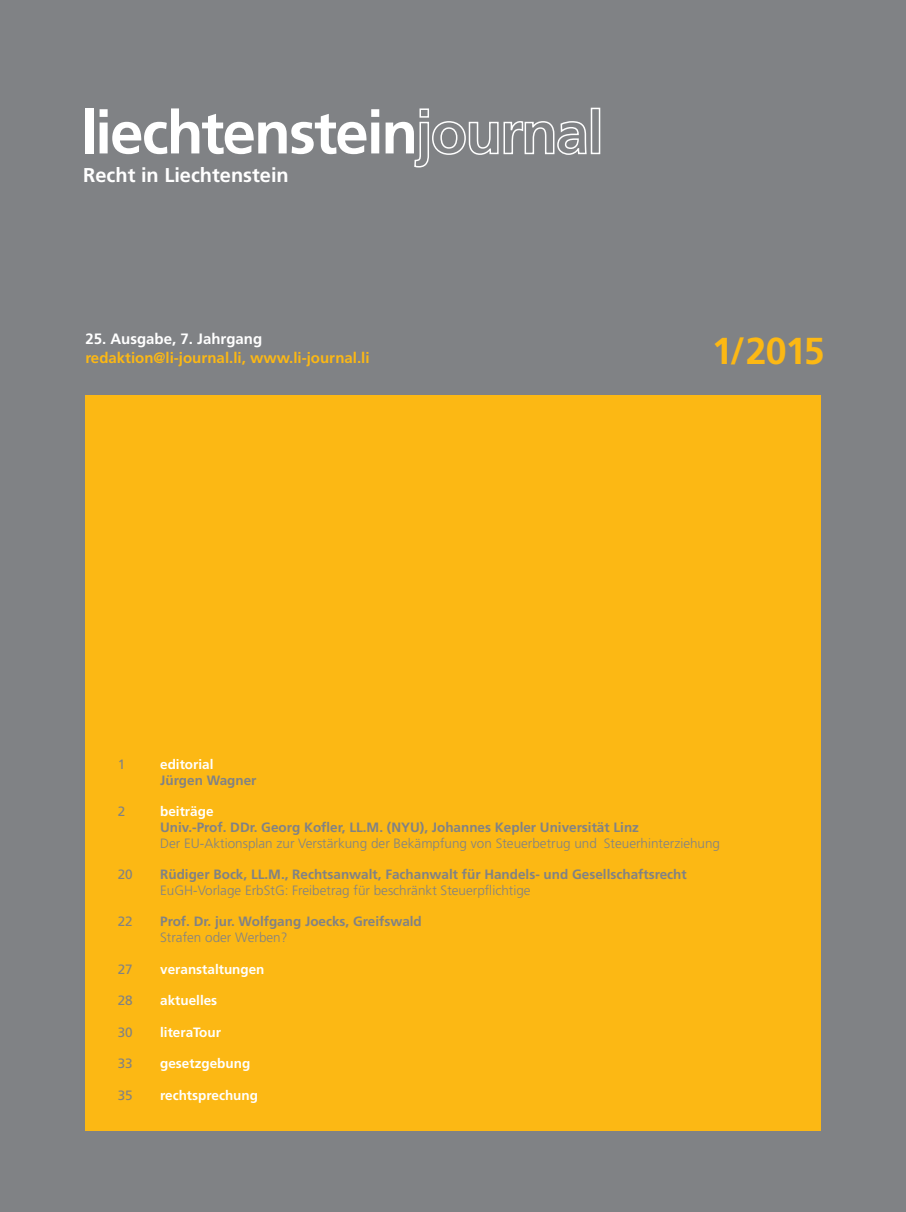
<style>
.page{position:relative;width:906px;height:1212px;background:#808285}
.page>*{position:absolute;margin:0;border:0;box-sizing:border-box;transform-origin:0 0}
.t1{font:700 60px "Frutiger LT Std";letter-spacing:-.03em;color:#fff}
.t2{font:700 37.5px "Frutiger LT Std";color:#fcb814}
.t3{font:700 19.95px "Frutiger LT Std";color:#fff}
.t4{font:700 15px "Frutiger LT Std";color:#fcb814}
.t5{font:700 15px "Frutiger LT Std";color:#fff}
.t6{font:700 13.5px "Frutiger LT Std";color:#808285}
.t7{font:300 13.5px "Frutiger LT Std";color:#808285}
.t8{font:700 13.5px "Frutiger LT Std";color:#fff}
.t9{font:13.5px "Frutiger LT Std";color:#808285}
</style>
<div class="page">
<svg style="left:414px;top:108px;width:173px;height:60px"></svg>
<div style="left:591px;top:108px;width:9px;height:46px;border:2px solid #fff"></div>
<div style="left:85px;top:395px;width:736px;height:736px;background:#fcb814"></div>
<h1 class="t1" style="left:81px;top:97px;width:339px">liechtenstein</h1>
<h3 class="t3" style="left:83px;top:163px;width:207px">Recht in Liechtenstein</h3>
<p class="t5" style="left:85px;top:330px;width:178px">25. Ausgabe, 7. Jahrgang</p>
<p class="t4" style="left:85px;top:349px;width:286px">redaktion@li-journal.li, www.li-journal.li</p>
<h2 class="t2" style="left:712px;top:329px;width:114px">1/2015</h2>
<p class="t9" style="left:118px;top:756px;width:9px">1</p>
<p class="t8" style="left:160px;top:756px;width:55px">editorial</p>
<p class="t6" style="left:160px;top:772px;width:98px">Jürgen Wagner</p>
<p class="t9" style="left:118px;top:803px;width:9px">2</p>
<p class="t8" style="left:160px;top:803px;width:55px">beiträge</p>
<p class="t6" style="left:160px;top:819px;width:480px">Univ.-Prof. DDr. Georg Kofler, LL.M. (NYU), Johannes Kepler Universität Linz</p>
<p class="t7" style="left:160px;top:835px;width:561px">Der EU-Aktionsplan zur Verstärkung der Bekämpfung von Steuerbetrug und Steuerhinterziehung</p>
<p class="t9" style="left:118px;top:866px;width:17px">20</p>
<p class="t6" style="left:160px;top:866px;width:528px">Rüdiger Bock, LL.M., Rechtsanwalt, Fachanwalt für Handels- und Gesellschaftsrecht</p>
<p class="t7" style="left:160px;top:883px;width:372px">EuGH-Vorlage ErbStG: Freibetrag für beschränkt Steuerpflichtige</p>
<p class="t9" style="left:118px;top:914px;width:17px">22</p>
<p class="t6" style="left:160px;top:914px;width:263px">Prof. Dr. jur. Wolfgang Joecks, Greifswald</p>
<p class="t7" style="left:160px;top:930px;width:129px">Strafen oder Werben?</p>
<p class="t9" style="left:118px;top:961px;width:17px">27</p>
<p class="t8" style="left:160px;top:961px;width:106px">veranstaltungen</p>
<p class="t9" style="left:118px;top:992px;width:17px">28</p>
<p class="t8" style="left:160px;top:992px;width:59px">aktuelles</p>
<p class="t9" style="left:118px;top:1024px;width:17px">30</p>
<p class="t8" style="left:160px;top:1024px;width:62px">literaTour</p>
<p class="t9" style="left:118px;top:1055px;width:17px">33</p>
<p class="t8" style="left:160px;top:1055px;width:92px">gesetzgebung</p>
<p class="t9" style="left:118px;top:1087px;width:17px">35</p>
<p class="t8" style="left:160px;top:1087px;width:99px">rechtsprechung</p>
</div>
